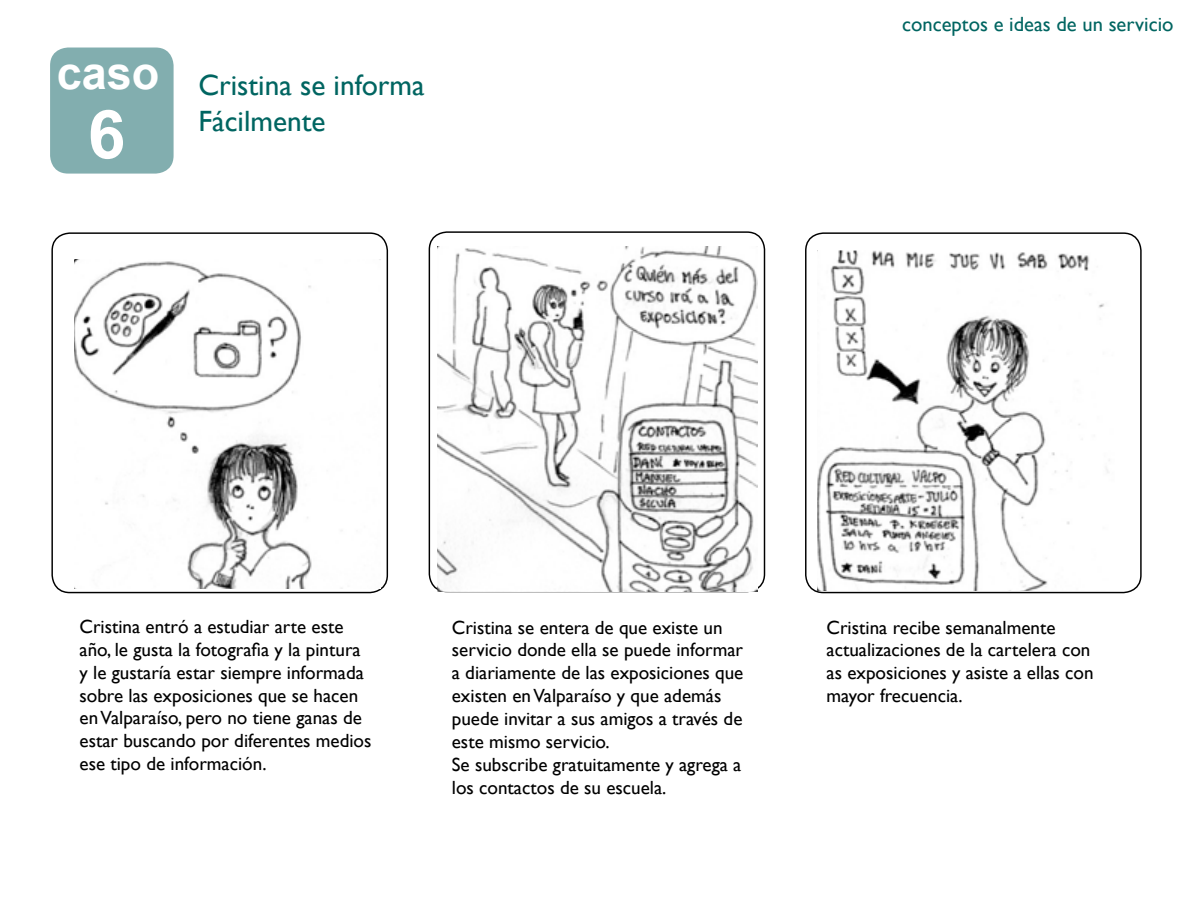
<style>
.page{position:relative;width:1188px;height:918px;background:#fff}
.page>*{position:absolute;margin:0;border:0;box-sizing:border-box;transform-origin:0 0}
.t1{font:700 67.5px "Arial";color:#fff}
.t2{font:700 45px "Arial";color:#fff}
.t3{font:29.4px/35.2px "Gill Sans";color:#006561}
.t4{font:20.55px "Gill Sans";color:#006561}
.t5{font:19.05px/23px "Gill Sans";color:#000}
</style>
<div class="page">
<div style="left:51px;top:232px;width:337px;height:361px;border:1px solid #000;border-radius:18px"></div>
<div style="left:805px;top:232px;width:337px;height:361px;border:1px solid #000;border-radius:18px"></div>
<img style="left:74px;top:259px;width:307px;height:329px">
<img style="left:438px;top:247px;width:320px;height:344px">
<img style="left:818px;top:251px;width:292px;height:339px">
<div style="left:50px;top:48px;width:124px;height:126px;background:#82aeaf;border-radius:18px"></div>
<h2 class="t2" style="left:57px;top:44px;width:104px">caso</h2>
<h1 class="t1" style="left:88px;top:90px;width:39px">6</h1>
<h3 class="t3" style="left:198px;top:68px;width:228px">Cristina se informa<br>Fácilmente</h3>
<p class="t4" style="left:902px;top:12px;width:273px">conceptos e ideas de un servicio</p>
<p class="t5" style="left:80px;top:615px;width:294px">Cristina entró a estudiar arte este año, le gusta la fotografia y la pintura y le gustaría estar siempre informada sobre las exposiciones que se hacen en Valparaíso, pero no tiene ganas de estar buscando por diferentes medios ese tipo de información.</p>
<p class="t5" style="left:452px;top:616px;width:293px">Cristina se entera de que existe un servicio donde ella se puede informar a diariamente de las exposiciones que existen en Valparaíso y que además puede invitar a sus amigos a través de este mismo servicio.<br>Se subscribe gratuitamente y agrega a los contactos de su escuela.</p>
<p class="t5" style="left:827px;top:616px;width:269px">Cristina recibe semanalmente actualizaciones de la cartelera con as exposiciones y asiste a ellas con mayor frecuencia.</p>
</div>
